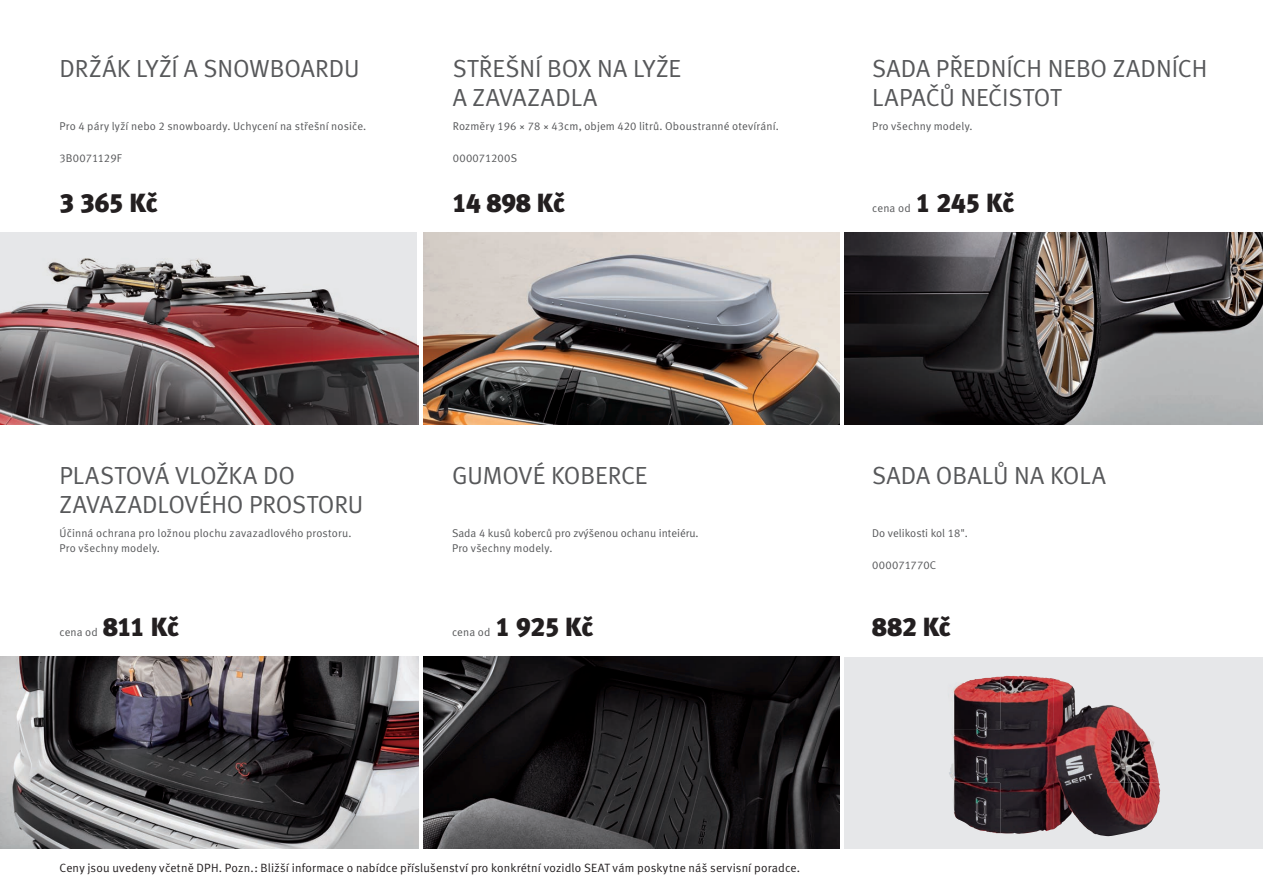
<style>
.page{position:relative;width:1263px;height:893px;background:#fff}
.page>*{position:absolute;margin:0;border:0;box-sizing:border-box;transform-origin:0 0}
.t1{font:26.25px "Seat Meta Black CE";letter-spacing:-.015em;color:#231f20}
.t2{font:24.75px/29.7px "Seat Meta Normal CE";color:#57585a}
.t3{font:12px "Seat Meta Normal CE";letter-spacing:.01em;color:#231f20}
.t4{font:11.25px/14.9px "Seat Meta Normal CE";letter-spacing:.015em;color:#57585a}
.s1{font-family:"Seat Meta Normal"}
</style>
<div class="page">
<img style="left:423px;top:233px;width:417px;height:191px">
<img style="left:0;top:233px;width:419px;height:191px">
<img style="left:423px;top:657px;width:417px;height:191px">
<div style="left:844px;top:657px;width:419px;height:191px;background:#e6e7e9"></div>
<img style="left:953px;top:676px;width:101px;height:53px">
<img style="left:1054px;top:679px;width:53px;height:50px">
<img style="left:1107px;top:705px;width:35px;height:24px">
<img style="left:949px;top:729px;width:210px;height:54px">
<img style="left:953px;top:783px;width:101px;height:51px">
<img style="left:1054px;top:783px;width:106px;height:53px">
<img style="left:0;top:657px;width:419px;height:191px">
<img style="left:844px;top:233px;width:419px;height:191px">
<h2 class="t2" style="left:60px;top:53px;width:302px">DRŽÁK LYŽÍ A SNOWBOARDU</h2>
<p class="t4" style="left:60px;top:118px;width:308px">Pro 4 páry lyží nebo 2 snowboardy. Uchycení na střešní nosiče.</p>
<p class="t4" style="left:60px;top:150px;width:64px">3B0071129F</p>
<h1 class="t1" style="left:60px;top:186px;width:100px">3 365 Kč</h1>
<h2 class="t2" style="left:453px;top:53px;width:230px">STŘEŠNÍ BOX NA LYŽE<br>A ZAVAZADLA</h2>
<p class="t4" style="left:453px;top:118px;width:328px">Rozměry 196 <span class="s1">×</span> 78 <span class="s1">×</span> 43cm, objem 420 litrů. Oboustranné otevírání.</p>
<p class="t4" style="left:453px;top:150px;width:66px">000071200S</p>
<h1 class="t1" style="left:452px;top:186px;width:114px">14 898 Kč</h1>
<h2 class="t2" style="left:872px;top:53px;width:337px">SADA PŘEDNÍCH NEBO ZADNÍCH<br>LAPAČŮ NEČISTOT</h2>
<p class="t4" style="left:872px;top:118px;width:102px">Pro všechny modely.</p>
<p class="t4" style="left:872px;top:200px;width:40px">cena od</p>
<h1 class="t1" style="left:916px;top:186px;width:100px">1 245 Kč</h1>
<h2 class="t2" style="left:60px;top:460px;width:305px">PLASTOVÁ VLOŽKA DO<br>ZAVAZADLOVÉHO PROSTORU</h2>
<p class="t4" style="left:60px;top:525px;width:294px">Účinná ochrana pro ložnou plochu zavazadlového prostoru.<br>Pro všechny modely.</p>
<p class="t4" style="left:60px;top:624px;width:40px">cena od</p>
<h1 class="t1" style="left:103px;top:611px;width:77px">811 Kč</h1>
<h2 class="t2" style="left:452px;top:460px;width:197px">GUMOVÉ KOBERCE</h2>
<p class="t4" style="left:452px;top:525px;width:248px">Sada 4 kusů koberců pro zvýšenou ochanu inteiéru.<br>Pro všechny modely.</p>
<p class="t4" style="left:452px;top:624px;width:40px">cena od</p>
<h1 class="t1" style="left:496px;top:611px;width:99px">1 925 Kč</h1>
<h2 class="t2" style="left:872px;top:460px;width:235px">SADA OBALŮ NA KOLA</h2>
<p class="t4" style="left:872px;top:525px;width:97px">Do velikosti kol 18".</p>
<p class="t4" style="left:872px;top:557px;width:65px">000071770C</p>
<h1 class="t1" style="left:872px;top:611px;width:80px">882 Kč</h1>
<p class="t3" style="left:60px;top:861px;width:742px">Ceny jsou uvedeny včetně DPH. Pozn.: Bližší informace o nabídce příslušenství pro konkrétní vozidlo SEAT vám poskytne náš servisní poradce.</p>
</div>
